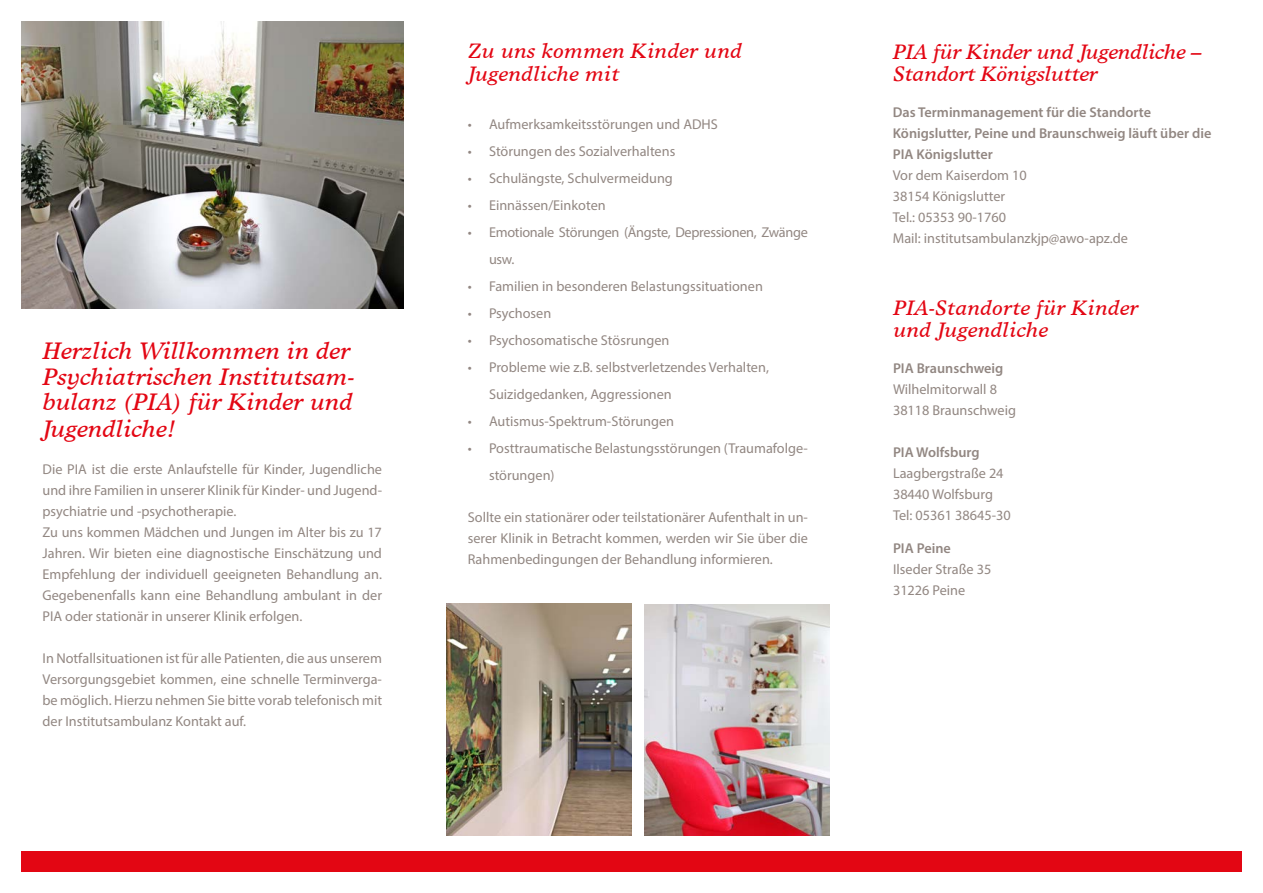
<style>
.page{position:relative;width:1263px;height:893px;background:#fff}
.page>*{position:absolute;margin:0;border:0;box-sizing:border-box;transform-origin:0 0}
.t1{font:italic 24px/26px "Times Europa";color:#e30613}
.t2{font:italic 21px/22.5px "Times Europa";letter-spacing:.01em;color:#e30613}
.t3{font:italic 21px/22.5px "Times Europa";letter-spacing:-.01em;color:#e30613}
.t4{font:14.25px/21px "Myriad Pro";color:#928782}
.t5{font:600 14.25px/21px "Myriad Pro";color:#928782}
.t6{font:14.25px/27px "Myriad Pro";letter-spacing:-.02em;color:#928782}
</style>
<div class="page">
<div style="left:21px;top:851px;width:1221px;height:21px;background:#e30613"></div>
<img style="left:21px;top:21px;width:383px;height:287px">
<img style="left:446px;top:604px;width:185px;height:232px">
<img style="left:644px;top:605px;width:185px;height:231px">
<h1 class="t1" style="left:43px;top:338px;width:313px">Herzlich Willkommen in der<br>Psychiatrischen Institutsam&shy;bulanz (PIA) für Kinder und<br>Jugendliche!</h1>
<p class="t4" style="left:43px;top:458px;width:341px">Die PIA ist die erste Anlaufstelle für Kinder, Jugendliche und ihre Familien in unserer Klinik für Kinder- und Jugend&shy;psychiatrie und -psychotherapie.<br>Zu uns kommen Mädchen und Jungen im Alter bis zu 17<br>Jahren. Wir bieten eine diagnostische Einschätzung und Empfehlung der individuell geeigneten Behandlung an.<br>Gegebenenfalls kann eine Behandlung ambulant in der PIA oder stationär in unserer Klinik erfolgen.</p>
<p class="t4" style="left:43px;top:648px;width:341px;text-align:justify">In Notfallsituationen ist für alle Patienten, die aus unserem Versorgungsgebiet kommen, eine schnelle Terminverga&shy;be möglich. Hierzu nehmen Sie bitte vorab telefonisch mit der Institutsambulanz Kontakt auf.</p>
<h2 class="t2" style="left:468px;top:39px;width:275px">Zu uns kommen Kinder und<br>Jugendliche mit</h2>
<p class="t4" style="left:468px;top:113px;width:252px">• Aufmerksamkeitsstörungen und ADHS</p>
<p class="t4" style="left:468px;top:140px;width:209px">• Störungen des Sozialverhaltens</p>
<p class="t4" style="left:468px;top:167px;width:207px">• Schulängste, Schulvermeidung</p>
<p class="t4" style="left:468px;top:194px;width:139px">• Einnässen/Einkoten</p>
<p class="t6" style="left:489px;top:218px;width:320px;text-indent:-21px">• Emotionale Störungen (Ängste, Depressionen, Zwänge usw.</p>
<p class="t4" style="left:468px;top:275px;width:297px">• Familien in besonderen Belastungssituationen</p>
<p class="t4" style="left:468px;top:302px;width:85px">• Psychosen</p>
<p class="t4" style="left:468px;top:329px;width:203px">• Psychosomatische Stösrungen</p>
<p class="t4" style="left:489px;top:353px;width:281px;line-height:27px;text-indent:-21px">• Probleme wie z.B. selbstverletzendes Verhalten,<br>Suizidgedanken, Aggressionen</p>
<p class="t4" style="left:468px;top:410px;width:208px">• Autismus-Spektrum-Störungen</p>
<p class="t4" style="left:489px;top:434px;width:320px;line-height:27px;text-indent:-21px">• Posttraumatische Belastungsstörungen (Traumafolge&shy;störungen)</p>
<p class="t4" style="left:468px;top:506px;width:342px;text-align:justify">Sollte ein stationärer oder teilstationärer Aufenthalt in un&shy;serer Klinik in Betracht kommen, werden wir Sie über die Rahmenbedingungen der Behandlung informieren.</p>
<h2 class="t3" style="left:893px;top:40px;width:310px">PIA für Kinder und Jugendliche –<br>Standort Königslutter</h2>
<p class="t5" style="left:893px;top:102px;width:320px">Das Terminmanagement für die Standorte<br>Königslutter, Peine und Braunschweig läuft über die<br>PIA Königslutter</p>
<p class="t4" style="left:893px;top:165px;width:237px">Vor dem Kaiserdom 10<br>38154 Königslutter<br>Tel.: 05353 90-1760<br>Mail: institutsambulanzkjp@awo-apz.de</p>
<h2 class="t2" style="left:893px;top:296px;width:247px">PIA-Standorte für Kinder und Jugendliche</h2>
<p class="t5" style="left:893px;top:358px;width:112px">PIA Braunschweig</p>
<p class="t4" style="left:893px;top:379px;width:125px">Wilhelmitorwall 8<br>38118 Braunschweig</p>
<p class="t5" style="left:893px;top:442px;width:88px">PIA Wolfsburg</p>
<p class="t4" style="left:893px;top:463px;width:119px">Laagbergstraße 24<br>38440 Wolfsburg<br>Tel: 05361 38645-30</p>
<p class="t5" style="left:893px;top:538px;width:59px">PIA Peine</p>
<p class="t4" style="left:893px;top:559px;width:100px">Ilseder Straße 35<br>31226 Peine</p>
</div>
